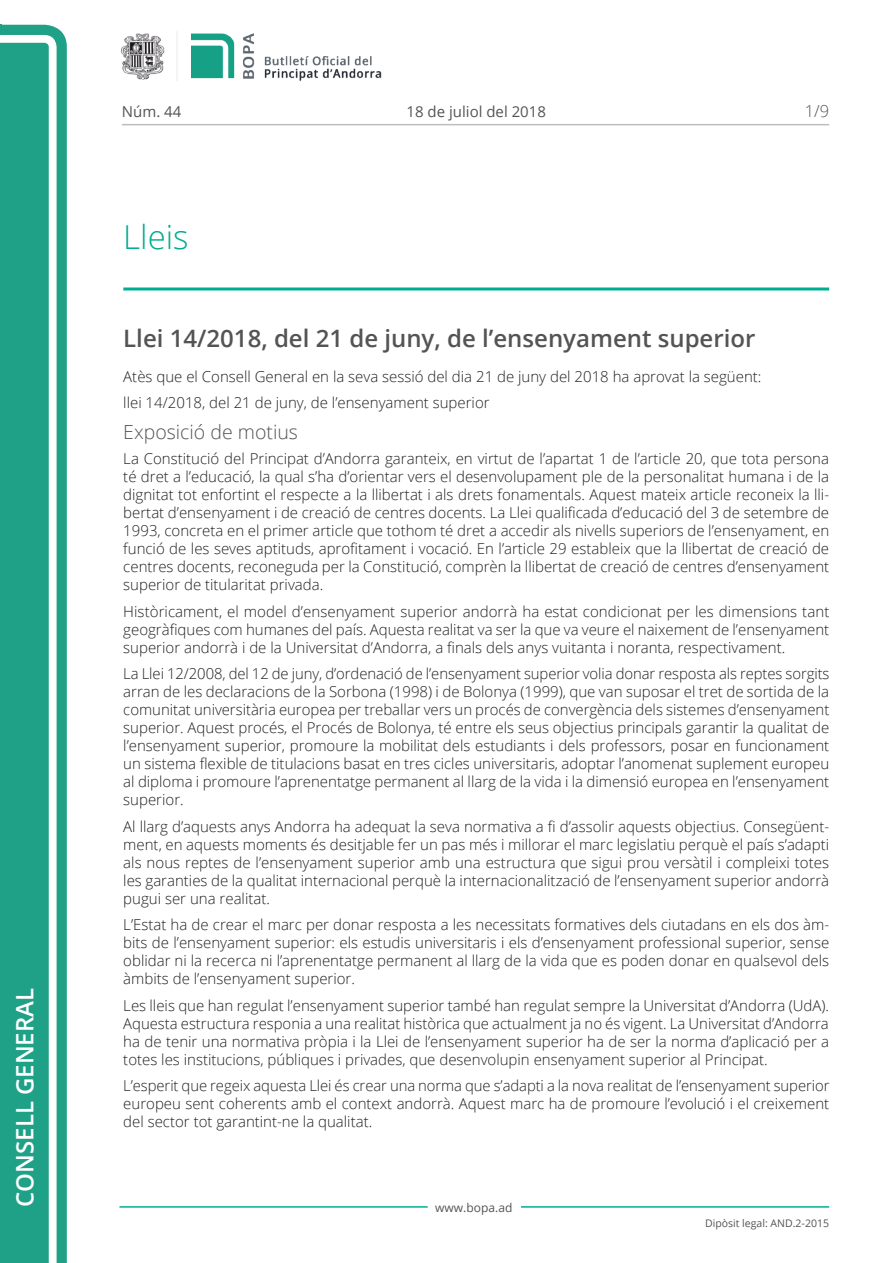
<style>
.page{position:relative;width:893px;height:1263px;background:#fff}
.page>*{position:absolute;margin:0;border:0;box-sizing:border-box;transform-origin:0 0}
.Titol_2_PAG{font:300 33px "Open Sans";color:#00ae91}
.Titol_3{font:600 24px "Open Sans";color:#545454}
.t1{font:600 24px "Open Sans";color:#fff}
.Titol_5{font:300 19.5px "Open Sans";color:#545454}
.num_pagina{font:300 16.5px "Open Sans";color:#545454}
.Body_text{font:300 15px/18px "Open Sans";color:#231f20;text-align:justify}
.carrer{font:15px "Open Sans";color:#545454}
.t2{font:12px "Open Sans";color:#545454}
.t3{font:10.5px "Open Sans";color:#545454}
</style>
<div class="page">
<svg style="left:0;top:25px;width:67px;height:1238px;fill:#1ea187"></svg>
<div style="left:0;top:43px;width:49px;height:1220px;background:#1ea187"></div>
<img style="left:122px;top:32px;width:260px;height:49px">
<hr style="left:119px;top:1206px;width:309px;height:2px;background:#00ae91">
<hr style="left:521px;top:1206px;width:308px;height:2px;background:#00ae91">
<hr style="left:122px;top:124px;width:707px;height:1px;background:#bcbdc0">
<hr style="left:123px;top:287px;width:706px;height:3px;background:#00ae91">
<p class="t1" style="left:8px;top:1207px;width:220px;rotate:-90deg">Consell General</p>
<p class="carrer" style="left:122px;top:102px;width:61px">Núm. 44</p>
<p class="carrer" style="left:406px;top:102px;width:141px">18 de juliol del 2018</p>
<p class="Titol_2_PAG" style="left:123px;top:215px;width:67px">Lleis</p>
<p class="num_pagina" style="left:805px;top:100px;width:26px">1/9</p>
<p class="Titol_3" style="left:123px;top:321px;width:634px">Llei 14/2018, del 21 de juny, de l’ensenyament superior</p>
<p class="Body_text" style="left:123px;top:367px;width:640px">Atès que el Consell General en la seva sessió del dia 21 de juny del 2018 ha aprovat la següent:</p>
<p class="Body_text" style="left:123px;top:393px;width:368px">llei 14/2018, del 21 de juny, de l’ensenyament superior</p>
<p class="Titol_5" style="left:123px;top:419px;width:176px">Exposició de motius</p>
<p class="Body_text" style="left:123px;top:449px;width:707px">La Constitució del Principat d’Andorra garanteix, en virtut de l’apartat 1 de l’article 20, que tota persona té dret a l’educació, la qual s’ha d’orientar vers el desenvolupament ple de la personalitat humana i de la dignitat tot enfortint el respecte a la llibertat i als drets fonamentals. Aquest mateix article reconeix la lli&shy;bertat d’ensenyament i de creació de centres docents. La Llei qualificada d’educació del 3 de setembre de 1993, concreta en el primer article que tothom té dret a accedir als nivells superiors de l’ensenyament, en funció de les seves aptituds, aprofitament i vocació. En l’article 29 estableix que la llibertat de creació de centres docents, reconeguda per la Constitució, comprèn la llibertat de creació de centres d’ensenyament superior de titularitat privada.</p>
<p class="Body_text" style="left:123px;top:602px;width:708px">Històricament, el model d’ensenyament superior andorrà ha estat condicionat per les dimensions tant geogràfiques com humanes del país. Aquesta realitat va ser la que va veure el naixement de l’ensenyament superior andorrà i de la Universitat d’Andorra, a finals dels anys vuitanta i noranta, respectivament.</p>
<p class="Body_text" style="left:123px;top:664px;width:708px">La Llei 12/2008, del 12 de juny, d’ordenació de l’ensenyament superior volia donar resposta als reptes sorgits arran de les declaracions de la Sorbona (1998) i de Bolonya (1999), que van suposar el tret de sortida de la comunitat universitària europea per treballar vers un procés de convergència dels sistemes d’ensenyament superior. Aquest procés, el Procés de Bolonya, té entre els seus objectius principals garantir la qualitat de l’ensenyament superior, promoure la mobilitat dels estudiants i dels professors, posar en funcionament un sistema flexible de titulacions basat en tres cicles universitaris, adoptar l’anomenat suplement europeu al diploma i promoure l’aprenentatge permanent al llarg de la vida i la dimensió europea en l’ensenyament superior.</p>
<p class="Body_text" style="left:123px;top:817px;width:707px">Al llarg d’aquests anys Andorra ha adequat la seva normativa a fi d’assolir aquests objectius. Consegüent&shy;ment, en aquests moments és desitjable fer un pas més i millorar el marc legislatiu perquè el país s’adapti als nous reptes de l’ensenyament superior amb una estructura que sigui prou versàtil i compleixi totes les garanties de la qualitat internacional perquè la internacionalització de l’ensenyament superior andorrà pugui ser una realitat.</p>
<p class="Body_text" style="left:123px;top:915px;width:707px">L’Estat ha de crear el marc per donar resposta a les necessitats formatives dels ciutadans en els dos àm&shy;bits de l’ensenyament superior: els estudis universitaris i els d’ensenyament professional superior, sense oblidar ni la recerca ni l’aprenentatge permanent al llarg de la vida que es poden donar en qualsevol dels àmbits de l’ensenyament superior.</p>
<p class="Body_text" style="left:123px;top:996px;width:707px">Les lleis que han regulat l’ensenyament superior també han regulat sempre la Universitat d’Andorra (UdA).<br>Aquesta estructura responia a una realitat històrica que actualment ja no és vigent. La Universitat d’Andorra ha de tenir una normativa pròpia i la Llei de l’ensenyament superior ha de ser la norma d’aplicació per a totes les institucions, públiques i privades, que desenvolupin ensenyament superior al Principat.</p>
<p class="Body_text" style="left:123px;top:1076px;width:708px">L’esperit que regeix aquesta Llei és crear una norma que s’adapti a la nova realitat de l’ensenyament superior europeu sent coherents amb el context andorrà. Aquest marc ha de promoure l’evolució i el creixement del sector tot garantint-ne la qualitat.</p>
<p class="t2" style="left:435px;top:1199px;width:79px">www.bopa.ad</p>
<p class="t3" style="left:705px;top:1216px;width:125px">Dipòsit legal: AND.2-2015</p>
</div>
